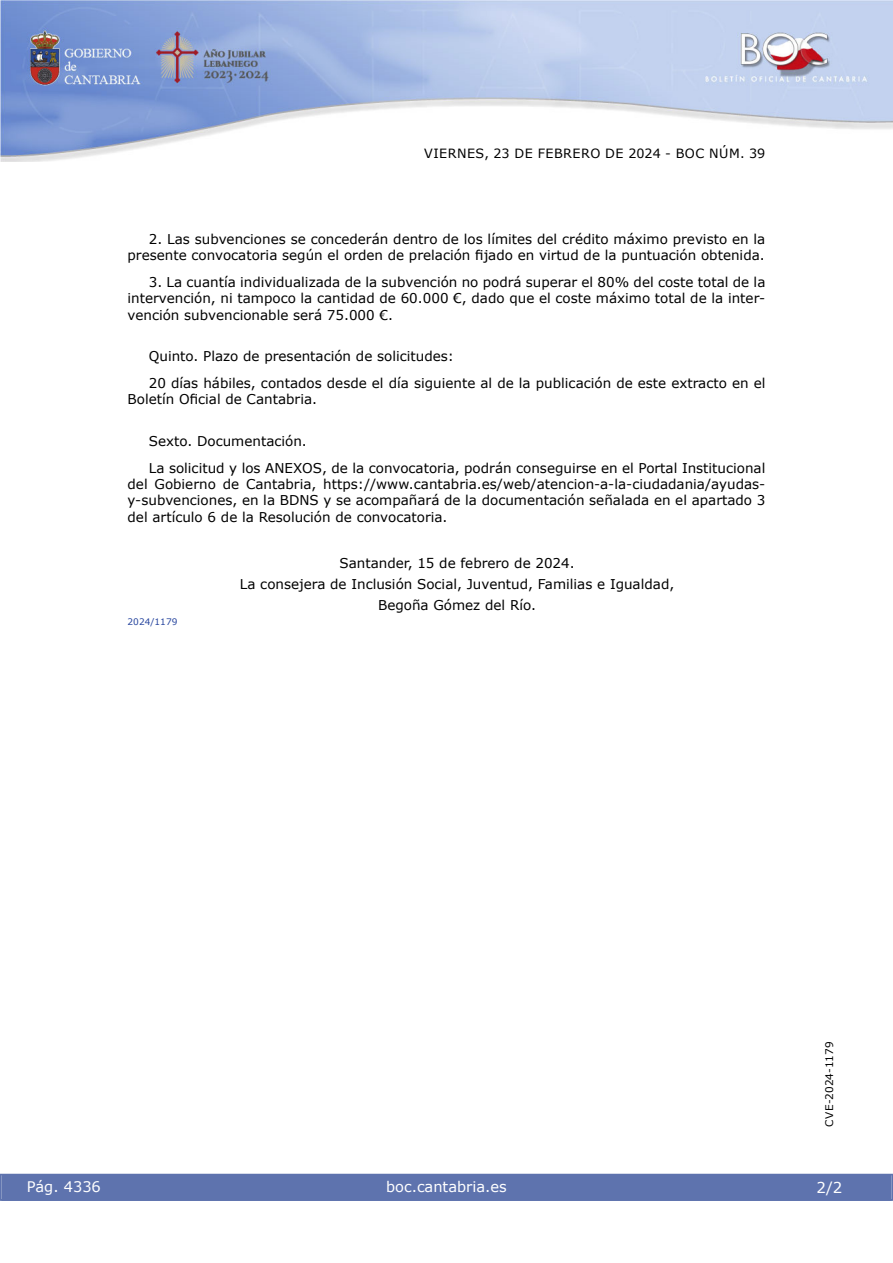
<style>
.page{position:relative;width:893px;height:1263px;background:#fff}
.page>*{position:absolute;margin:0;border:0;box-sizing:border-box;transform-origin:0 0}
.t1{font:15px "Verdana 2";color:#fff}
.t2{font:14.55px "Verdana 2";color:#fff}
.inicio_de_parrafo{font:13.5px/16.2px "Verdana 2";color:#000;text-align:justify}
.inicio_de_parrafo-2{font:13.5px/16.2px "Verdana";color:#000;text-align:right}
.center{font:13.5px "Verdana 2";color:#000}
.t3{font:12.75px "Verdana 2";letter-spacing:.035em;color:#000}
.t4{font:10.5px "Verdana 2";color:#000}
.numero_exp{font:9px "Verdana 2";color:#27459e}
.s1{font-family:"Verdana 2"}
.s2{font-family:"Verdana"}
</style>
<div class="page">
<img style="left:0;top:0;width:893px;height:161px">
<div style="left:1px;top:1174px;width:890px;height:27px;background:#5e73ae"></div>
<p class="t3" style="left:424px;top:144px;width:342px">VIERNES, 23 DE FEBRERO DE 2024 - BOC NÚM. 39</p>
<p class="inicio_de_parrafo-2" style="left:128px;top:231px;width:639px"><span class="s1">2. Las subvenciones se concederán dentro de los límites del crédito máximo previsto en la </span>presente convocatoria según el orden de prelación fijado en virtud de la puntuación obtenida.</p>
<p class="inicio_de_parrafo" style="left:128px;top:274px;width:639px;text-indent:21px">3. La cuantía individualizada de la subvención no podrá superar el 80% del coste total de la intervención, ni tampoco la cantidad de 60.000 €, dado que el coste máximo total de la inter&shy;vención subvencionable será 75.000 €.</p>
<p class="inicio_de_parrafo" style="left:149px;top:348px;width:307px">Quinto. Plazo de presentación de solicitudes:</p>
<p class="inicio_de_parrafo" style="left:128px;top:375px;width:639px;text-indent:21px">20 días hábiles, contados desde el día siguiente al de la publicación de este extracto en el<br><span class="s2">Boletín Oficial de Cantabria.</span></p>
<p class="inicio_de_parrafo" style="left:149px;top:433px;width:160px">Sexto. Documentación.</p>
<p class="inicio_de_parrafo" style="left:128px;top:460px;width:639px;text-indent:21px">La solicitud y los ANEXOS, de la convocatoria, podrán conseguirse en el Portal Institucional del Gobierno de Cantabria, https://www.cantabria.es/web/atencion-a-la-ciudadania/ayudas&shy;y-subvenciones, en la BDNS y se acompañará de la documentación señalada en el apartado 3 del artículo 6 de la Resolución de convocatoria.</p>
<p class="center" style="left:340px;top:553px;width:237px">Santander, 15 de febrero de 2024.</p>
<p class="center" style="left:240px;top:574px;width:436px">La consejera de Inclusión Social, Juventud, Familias e Igualdad,</p>
<p class="center" style="left:378px;top:595px;width:159px">Begoña Gómez del Río.</p>
<p class="numero_exp" style="left:128px;top:616px;width:51px">2024/1179</p>
<p class="t2" style="left:27px;top:1177px;width:76px">Pág. 4336</p>
<p class="t2" style="left:386px;top:1177px;width:122px">boc.cantabria.es</p>
<p class="t4" style="left:822px;top:1126px;width:87px;rotate:-90deg">CVE-2024-1179</p>
<p class="t1" style="left:816px;top:1177px;width:27px">2/2</p>
</div>
